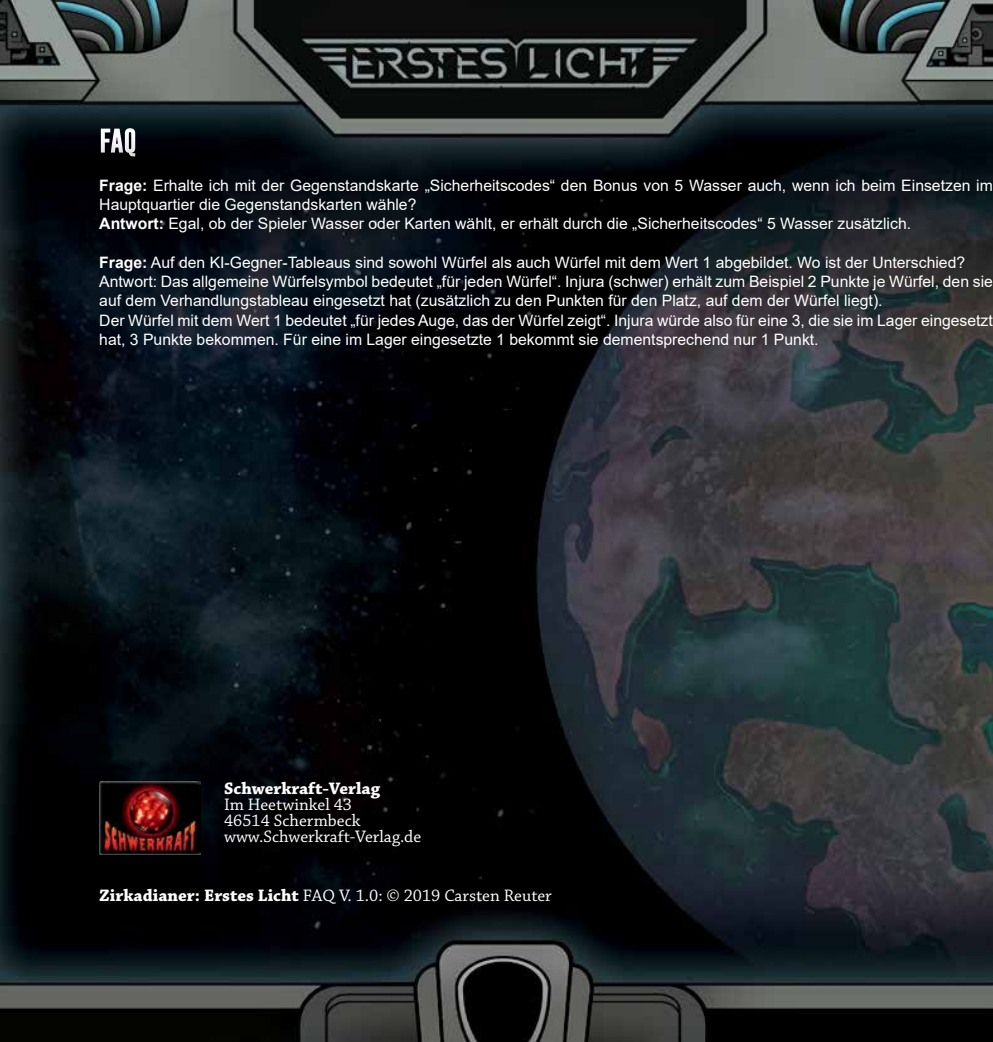
<style>
.page{position:relative;width:993px;height:1042px;background:#fff}
.page>*{position:absolute;margin:0;border:0;box-sizing:border-box;transform-origin:0 0}
.t1{font:700 24.5px "Gobold";color:#fff}
.t2{font:17.5px/15.8px "Chaparral Pro";color:#fff}
.t3{font:700 17.5px "Chaparral Pro";color:#fff}
.t4{font:15.75px/19.2px "Arial";color:#fff}
.s1{font-weight:700}
</style>
<div class="page">
<img style="left:0;top:0;width:992px;height:1042px">
<img style="left:99px;top:781px;width:101px;height:74px">
<h1 class="t1" style="left:99px;top:125px;width:39px">FAQ</h1>
<p class="t4" style="left:99px;top:176px;width:894px"><span class="s1">Frage:</span> Erhalte ich mit der Gegenstandskarte „Sicherheitscodes“ den Bonus von 5 Wasser auch, wenn ich beim Einsetzen im<br>Hauptquartier die Gegenstandskarten wähle?<br><span class="s1">Antwort:</span> Egal, ob der Spieler Wasser oder Karten wählt, er erhält durch die „Sicherheitscodes“ 5 Wasser zusätzlich.</p>
<p class="t4" style="left:99px;top:253px;width:894px"><span class="s1">Frage:</span> Auf den KI-Gegner-Tableaus sind sowohl Würfel als auch Würfel mit dem Wert 1 abgebildet. Wo ist der Unterschied?<br>Antwort: Das allgemeine Würfelsymbol bedeutet „für jeden Würfel“. Injura (schwer) erhält zum Beispiel 2 Punkte je Würfel, den sie auf dem Verhandlungstableau eingesetzt hat (zusätzlich zu den Punkten für den Platz, auf dem der Würfel liegt).<br>Der Würfel mit dem Wert 1 bedeutet „für jedes Auge, das der Würfel zeigt“. Injura würde also für eine 3, die sie im Lager eingesetzt hat, 3 Punkte bekommen. Für eine im Lager eingesetzte 1 bekommt sie dementsprechend nur 1 Punkt.</p>
<p class="t3" style="left:224px;top:778px;width:158px">Schwerkraft-Verlag</p>
<p class="t2" style="left:224px;top:797px;width:198px">Im Heetwinkel 43<br>46514 Schermbeck www.Schwerkraft-Verlag.de</p>
<p class="t2" style="left:99px;top:888px;width:454px"><span class="s1">Zirkadianer: Erstes Licht</span> FAQ V. 1.0: © 2019 Carsten Reuter</p>
</div>
